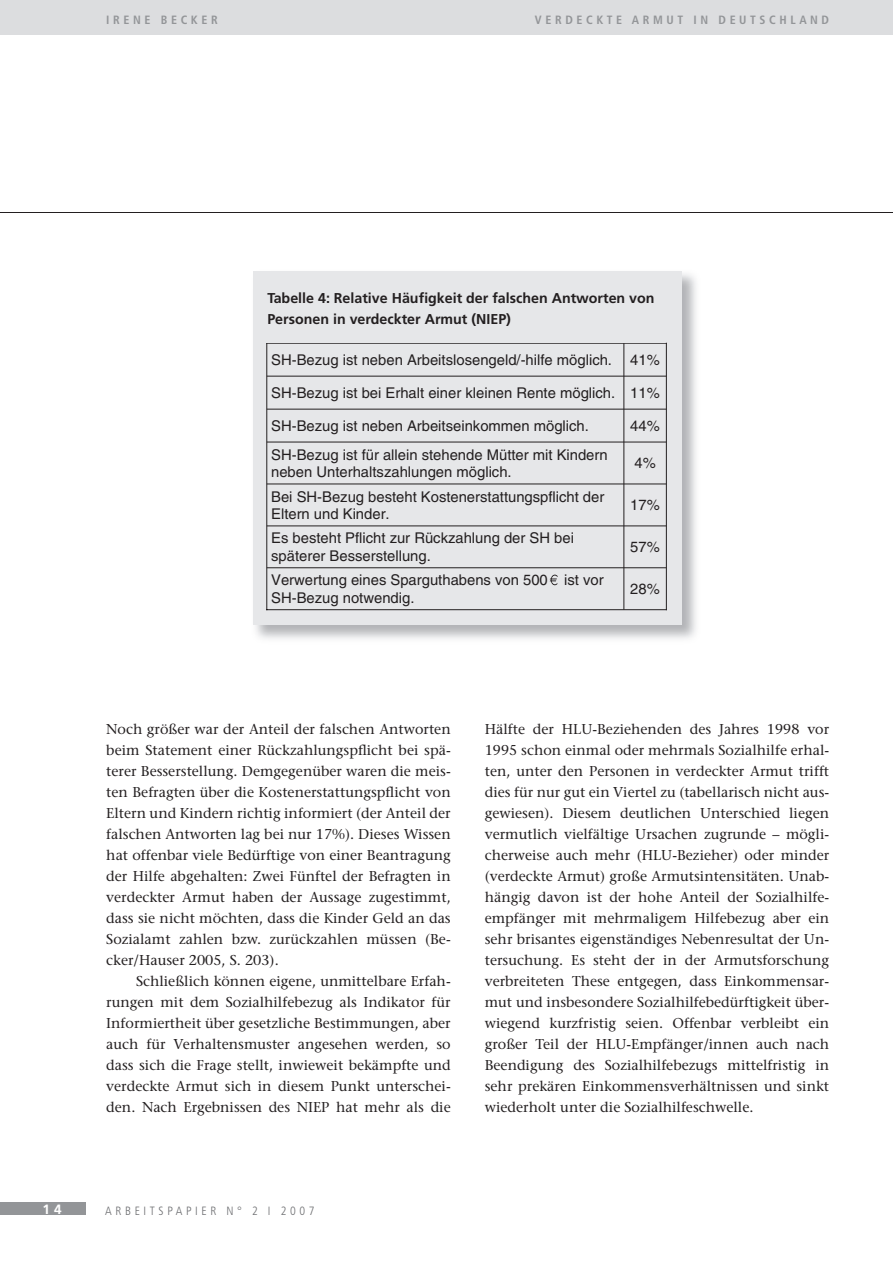
<style>
.page{position:relative;width:893px;height:1263px;background:#fff}
.page>*{position:absolute;margin:0;border:0;box-sizing:border-box;transform-origin:0 0}
.t1{font:14.85px/17.7px "Helvetica";color:#231f20}
.t2{font:14.25px/21px "Stone Serif";color:#231f20;text-align:justify}
.t3{font:700 14.25px/21px "Frutiger";color:#231f20}
.t4{font:700 13.5px "Frutiger";color:#fff}
.t5{font:700 condensed 12px "Frutiger";letter-spacing:.3em;color:#939598}
.t6{font:300 condensed 12px "Frutiger";letter-spacing:.3em;color:#6c6d70}
</style>
<div class="page">
<div style="left:0;top:0;width:893px;height:34px;background:#dcdddf"></div>
<hr style="left:0;top:213px;width:893px;height:1px;background:#231f20">
<div style="left:0;top:1202px;width:85px;height:13px;background:#939598"></div>
<div style="left:253px;top:271px;width:429px;height:354px;background:#e6e7e9"></div>
<hr style="left:267px;top:343px;width:399px;height:1px;background:#231f20">
<hr style="left:267px;top:376px;width:399px;height:1px;background:#231f20">
<hr style="left:267px;top:409px;width:399px;height:1px;background:#231f20">
<hr style="left:267px;top:442px;width:399px;height:1px;background:#231f20">
<hr style="left:267px;top:484px;width:399px;height:1px;background:#231f20">
<hr style="left:267px;top:526px;width:399px;height:1px;background:#231f20">
<hr style="left:267px;top:567px;width:399px;height:1px;background:#231f20">
<hr style="left:267px;top:609px;width:399px;height:1px;background:#231f20">
<hr style="left:267px;top:343px;width:1px;height:267px;background:#231f20">
<hr style="left:624px;top:343px;width:1px;height:267px;background:#231f20">
<hr style="left:666px;top:343px;width:1px;height:267px;background:#231f20">
<svg style="left:550px;top:575px;width:8px;height:10px"></svg>
<p class="t5" style="left:106px;top:15px;width:113px">IRENE BECKER</p>
<p class="t5" style="left:535px;top:15px;width:296px">VERDECKTE ARMUT IN DEUTSCHLAND</p>
<p class="t3" style="left:267px;top:289px;width:389px">Tabelle 4: Relative Häufigkeit der falschen Antworten von<br>Personen in verdeckter Armut (NIEP)</p>
<p class="t1" style="left:271px;top:352px;width:390px">SH-Bezug ist neben Arbeitslosengeld/-hilfe möglich. 41%</p>
<p class="t1" style="left:271px;top:385px;width:390px">SH-Bezug ist bei Erhalt einer kleinen Rente möglich. 11%</p>
<p class="t1" style="left:271px;top:418px;width:319px">SH-Bezug ist neben Arbeitseinkommen möglich.</p>
<p class="t1" style="left:630px;top:418px;width:31px">44%</p>
<p class="t1" style="left:271px;top:447px;width:338px">SH-Bezug ist für allein stehende Mütter mit Kindern neben Unterhaltszahlungen möglich.</p>
<p class="t1" style="left:271px;top:489px;width:335px">Bei SH-Bezug besteht Kostenerstattungspflicht der<br>Eltern und Kinder.</p>
<p class="t1" style="left:271px;top:531px;width:304px">Es besteht Pflicht zur Rückzahlung der SH bei späterer Besserstellung.</p>
<p class="t1" style="left:271px;top:573px;width:278px">Verwertung eines Sparguthabens von 500</p>
<p class="t1" style="left:271px;top:590px;width:145px">SH-Bezug notwendig.</p>
<p class="t1" style="left:564px;top:573px;width:41px">ist vor</p>
<p class="t1" style="left:634px;top:456px;width:23px">4%</p>
<p class="t1" style="left:630px;top:498px;width:31px">17%</p>
<p class="t1" style="left:630px;top:540px;width:31px">57%</p>
<p class="t1" style="left:630px;top:581px;width:31px">28%</p>
<p class="t2" style="left:106px;top:720px;width:346px">Noch größer war der Anteil der falschen Antworten beim Statement einer Rückzahlungspflicht bei spä&shy;terer Besserstellung. Demgegenüber waren die meis&shy;ten Befragten über die Kostenerstattungspflicht von Eltern und Kindern richtig informiert (der Anteil der falschen Antworten lag bei nur 17%). Dieses Wissen hat offenbar viele Bedürftige von einer Beantragung der Hilfe abgehalten: Zwei Fünftel der Befragten in verdeckter Armut haben der Aussage zugestimmt, dass sie nicht möchten, dass die Kinder Geld an das Sozialamt zahlen bzw. zurückzahlen müssen (Be&shy;cker/Hauser 2005, S. 203).</p>
<p class="t2" style="left:106px;top:972px;width:346px;text-indent:30px">Schließlich können eigene, unmittelbare Erfah&shy;rungen mit dem Sozialhilfebezug als Indikator für Informiertheit über gesetzliche Bestimmungen, aber auch für Verhaltensmuster angesehen werden, so dass sich die Frage stellt, inwieweit bekämpfte und verdeckte Armut sich in diesem Punkt unterschei&shy;den. Nach Ergebnissen des NIEP hat mehr als die</p>
<p class="t2" style="left:485px;top:720px;width:346px">Hälfte der HLU-Beziehenden des Jahres 1998 vor 1995 schon einmal oder mehrmals Sozialhilfe erhal&shy;ten, unter den Personen in verdeckter Armut trifft dies für nur gut ein Viertel zu (tabellarisch nicht aus&shy;gewiesen). Diesem deutlichen Unterschied liegen vermutlich vielfältige Ursachen zugrunde – mögli&shy;cherweise auch mehr (HLU-Bezieher) oder minder (verdeckte Armut) große Armutsintensitäten. Unab&shy;hängig davon ist der hohe Anteil der Sozialhilfe&shy;empfänger mit mehrmaligem Hilfebezug aber ein sehr brisantes eigenständiges Nebenresultat der Un&shy;tersuchung. Es steht der in der Armutsforschung verbreiteten These entgegen, dass Einkommensar&shy;mut und insbesondere Sozialhilfebedürftigkeit über&shy;wiegend kurzfristig seien. Offenbar verbleibt ein großer Teil der HLU-Empfänger/innen auch nach Beendigung des Sozialhilfebezugs mittelfristig in sehr prekären Einkommensverhältnissen und sinkt wiederholt unter die Sozialhilfeschwelle.</p>
<p class="t4" style="left:43px;top:1203px;width:21px">1 4</p>
<p class="t6" style="left:105px;top:1205px;width:211px">ARBEITSPAPIER N° 2 I 2007</p>
</div>
